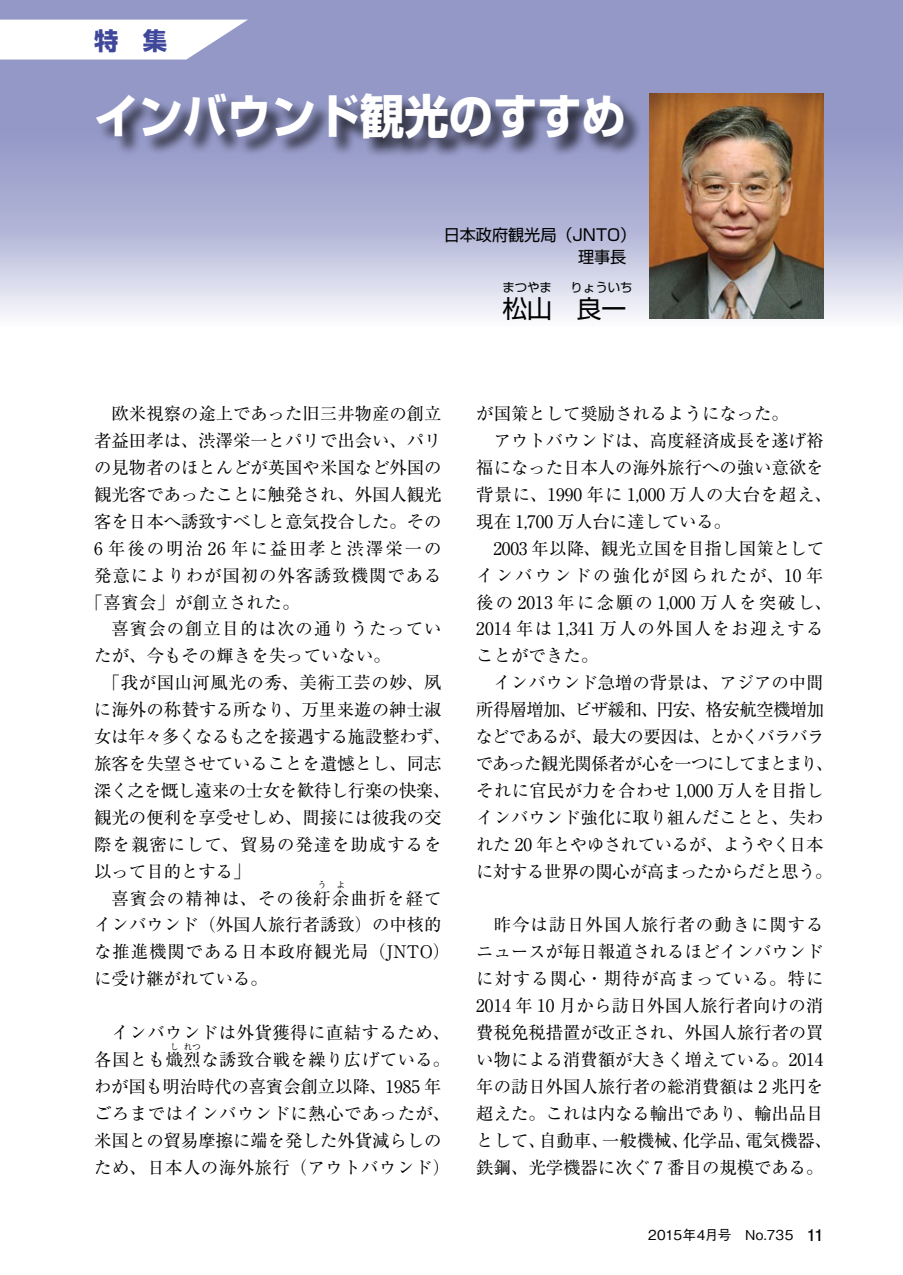
<style>
.page{position:relative;width:903px;height:1275px;background:#fff}
.page>*{position:absolute;margin:0;border:0;box-sizing:border-box;transform-origin:0 0}
.t1{font:700 47.07px "Shin Go Pro";color:#fff;scale:.94 1}
.t2{font:24.85px "Shin Go Pro";color:#000}
.t3{font:700 24.32px "Shin Go Pro";color:#3f479b}
.t4{font:17.32px/26.9px "Ryumin Pro";color:#000}
.t5{font:17.32px "Ryumin Pro";letter-spacing:.06em;color:#000}
.t6{font:17.32px/26.9px "Ryumin Pro";letter-spacing:.03em;color:#000;text-align:right}
.t7{font:17.32px "Ryumin Pro";letter-spacing:-.025em;color:#000}
.t8{font:17.32px "Ryumin Pro";letter-spacing:-.02em;color:#000}
.t9{font:17.32px "Ryumin Pro";letter-spacing:.05em;color:#000}
.t10{font:17.32px "Ryumin Pro";letter-spacing:.12em;color:#000}
.t11{font:17.32px "Ryumin Pro";letter-spacing:.08em;color:#000}
.t12{font:17.32px "Ryumin Pro";letter-spacing:-.06em;color:#000}
.t13{font:17.32px "Ryumin Pro";letter-spacing:.02em;color:#000}
.t14{font:17.32px "Ryumin Pro";letter-spacing:-.03em;color:#000}
.t15{font:17.32px "Ryumin Pro";letter-spacing:-.045em;color:#000}
.t16{font:17.32px "Ryumin Pro";letter-spacing:.125em;color:#000}
.t17{font:17.32px "Ryumin Pro";letter-spacing:.11em;color:#000}
.t18{font:17.32px "Ryumin Pro";letter-spacing:.055em;color:#000}
.t19{font:17.32px "Ryumin Pro";letter-spacing:.035em;color:#000}
.t20{font:16.1px/22.4px "Shin Go Pro";color:#000}
.t21{font:500 13.65px "Gothic BBB Pro";letter-spacing:.02em;color:#000}
.t22{font:12.42px "Shin Go Pro";color:#000}
.t23{font:8.75px "Ryumin Pro";color:#000}
.s1{font-family:"Futo Go B101 Pro";font-weight:700;font-size:16.1px}
</style>
<div class="page">
<svg style="left:0;top:0;width:903px;height:319px;background:#acb0d4"></svg>
<svg style="left:0;top:20px;width:248px;height:40px"></svg>
<img style="left:650px;top:93px;width:173px;height:226px">
<div style="left:96px;top:93px;width:545px;height:64px;background:#000;opacity:.75"></div>
<h3 class="t3" style="left:94px;top:21px;width:74px">特　集</h3>
<h1 class="t1" style="left:94px;top:79px;width:567px">インバウンド観光のすすめ</h1>
<p class="t20" style="left:578px;top:222px;width:60px;text-indent:-134px">日本政府観光局（JNTO）理事長</p>
<h2 class="t2" style="left:502px;top:288px;width:51px">松山</h2>
<p class="t22" style="left:570px;top:278px;width:64px">りょういち</p>
<p class="t22" style="left:502px;top:278px;width:51px">まつやま</p>
<h2 class="t2" style="left:577px;top:288px;width:51px">良一</h2>
<p class="t4" style="left:112px;top:399px;width:331px">欧米視察の途上であった旧三井物産の創立</p>
<p class="t4" style="left:94px;top:426px;width:349px">者益田孝は、渋澤栄一とパリで出会い、パリ</p>
<p class="t4" style="left:94px;top:453px;width:349px">の見物者のほとんどが英国や米国など外国の</p>
<p class="t4" style="left:94px;top:480px;width:349px">観光客であったことに触発され、外国人観光</p>
<p class="t4" style="left:94px;top:507px;width:349px">客を日本へ誘致すべしと意気投合した。その</p>
<p class="t17" style="left:94px;top:535px;width:349px">6 年後の明治 26 年に益田孝と渋澤栄一の</p>
<p class="t18" style="left:94px;top:561px;width:349px">発意によりわが国初の外客誘致機関である</p>
<p class="t6" style="left:86px;top:587px;width:216px">「喜賓会」が創立された。</p>
<p class="t5" style="left:112px;top:615px;width:331px">喜賓会の創立目的は次の通りうたってい</p>
<p class="t4" style="left:94px;top:641px;width:298px">たが、今もその輝きを失っていない。</p>
<p class="t19" style="left:103px;top:669px;width:340px">「我が国山河風光の秀、美術工芸の妙、夙</p>
<p class="t4" style="left:94px;top:695px;width:349px">に海外の称賛する所なり、万里来遊の紳士淑</p>
<p class="t8" style="left:94px;top:723px;width:358px">女は年々多くなるも之を接遇する施設整わず、</p>
<p class="t4" style="left:94px;top:749px;width:349px">旅客を失望させていることを遺憾とし、同志</p>
<p class="t8" style="left:94px;top:777px;width:358px">深く之を慨し遠来の士女を歓待し行楽の快楽、</p>
<p class="t4" style="left:94px;top:803px;width:349px">観光の便利を享受せしめ、間接には彼我の交</p>
<p class="t5" style="left:94px;top:831px;width:349px">際を親密にして、貿易の発達を助成するを</p>
<p class="t4" style="left:94px;top:856px;width:158px">以って目的とする」</p>
<p class="t5" style="left:112px;top:884px;width:331px">喜賓会の精神は、その後紆余曲折を経て</p>
<p class="t23" style="left:318px;top:878px;width:10px">う</p>
<p class="t23" style="left:336px;top:878px;width:10px">よ</p>
<p class="t4" style="left:94px;top:910px;width:358px">インバウンド（外国人旅行者誘致）の中核的な推進機関である日本政府観光局（JNTO）に受け継がれている。</p>
<p class="t6" style="left:94px;top:1018px;width:357px">インバウンドは外貨獲得に直結するため、各国とも熾烈な誘致合戦を繰り広げている。</p>
<p class="t23" style="left:170px;top:1039px;width:10px">し</p>
<p class="t23" style="left:183px;top:1039px;width:19px">れつ</p>
<p class="t4" style="left:94px;top:1072px;width:358px">わが国も明治時代の喜賓会創立以降、1985 年ごろまではインバウンドに熱心であったが、米国との貿易摩擦に端を発した外貨減らしのため、日本人の海外旅行（アウトバウンド）</p>
<p class="t4" style="left:476px;top:399px;width:314px">が国策として奨励されるようになった。</p>
<p class="t4" style="left:494px;top:426px;width:331px">アウトバウンドは、高度経済成長を遂げ裕</p>
<p class="t4" style="left:476px;top:453px;width:349px">福になった日本人の海外旅行への強い意欲を</p>
<p class="t9" style="left:476px;top:481px;width:357px">背景に、1990 年に 1,000 万人の大台を超え、</p>
<p class="t4" style="left:476px;top:507px;width:256px">現在 1,700 万人台に達している。</p>
<p class="t4" style="left:493px;top:534px;width:332px">2003 年以降、観光立国を目指し国策として</p>
<p class="t16" style="left:476px;top:561px;width:349px">インバウンドの強化が図られたが、10 年</p>
<p class="t10" style="left:476px;top:588px;width:357px">後の 2013 年に念願の 1,000 万人を突破し、</p>
<p class="t11" style="left:476px;top:615px;width:349px">2014 年は 1,341 万人の外国人をお迎えする</p>
<p class="t4" style="left:476px;top:641px;width:124px">ことができた。</p>
<p class="t4" style="left:494px;top:668px;width:331px">インバウンド急増の背景は、アジアの中間</p>
<p class="t14" style="left:476px;top:696px;width:349px">所得層増加、ビザ緩和、円安、格安航空機増加</p>
<p class="t15" style="left:475px;top:723px;width:350px">などであるが、最大の要因は、とかくバラバラ</p>
<p class="t12" style="left:476px;top:750px;width:359px">であった観光関係者が心を一つにしてまとまり、</p>
<p class="t13" style="left:476px;top:777px;width:349px">それに官民が力を合わせ 1,000 万人を目指し</p>
<p class="t4" style="left:476px;top:803px;width:349px">インバウンド強化に取り組んだことと、失わ</p>
<p class="t7" style="left:476px;top:831px;width:349px">れた 20 年とやゆされているが、ようやく日本</p>
<p class="t7" style="left:476px;top:857px;width:358px">に対する世界の関心が高まったからだと思う。</p>
<p class="t4" style="left:476px;top:910px;width:357px;text-align:center">昨今は訪日外国人旅行者の動きに関する<br>ニュースが毎日報道されるほどインバウンドに対する関心・期待が高まっている。特に<br>2014 年 10 月から訪日外国人旅行者向けの消費税免税措置が改正され、外国人旅行者の買い物による消費額が大きく増えている。2014年の訪日外国人旅行者の総消費額は 2 兆円を超えた。これは内なる輸出であり、輸出品目として、自動車、一般機械、化学品、電気機器、鉄鋼、光学機器に次ぐ 7 番目の規模である。</p>
<p class="t21" style="left:648px;top:1224px;width:177px">2015年4月号　No.735　<span class="s1">11</span></p>
</div>
